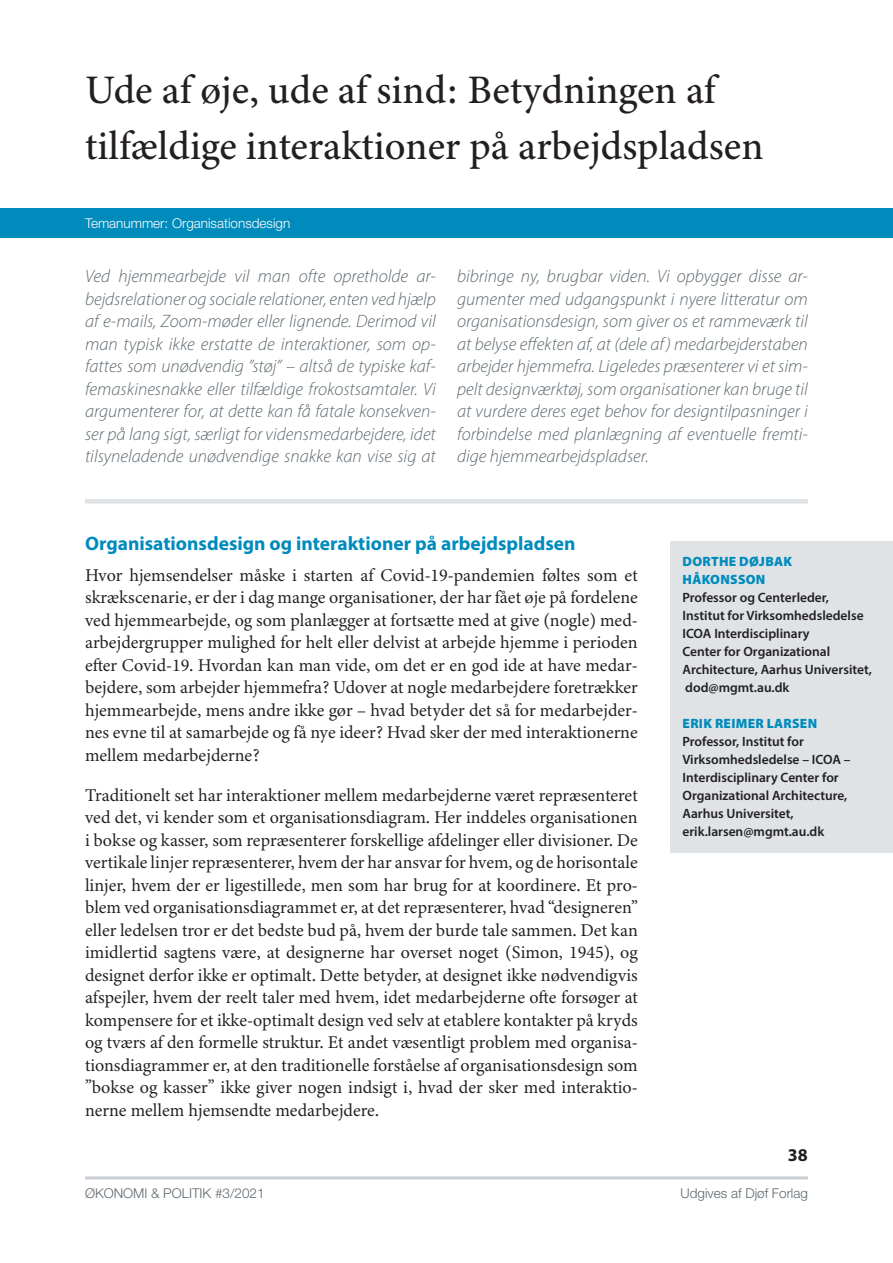
<style>
.page{position:relative;width:893px;height:1263px;background:#fff}
.page>*{position:absolute;margin:0;border:0;box-sizing:border-box;transform-origin:0 0}
.t1{font:500 40.5px/55.5px "Minion 3";color:#231f20}
.t2{font:700 19.5px "Myriad Pro";color:#008bbd}
.t3{font:18px/22.5px "Minion 3";color:#231f20;text-align:justify}
.t4{font:italic 300 18px/22.5px "Myriad Pro";color:#5e696f;text-align:justify}
.t5{font:700 18px "Myriad Pro";color:#231f20}
.t6{font:600 13.5px/18px "Myriad Pro";color:#231f20}
.t7{font:300 13.5px "Helvetica Neue LT Std";color:#5e696f}
.t8{font:900 13.5px/18px "Myriad Pro";letter-spacing:.02em;color:#008bbd}
.t9{font:300 13.5px "Helvetica Neue LT Std";color:#fff}
</style>
<div class="page">
<div style="left:670px;top:541px;width:223px;height:312px;background:#dfe3e6"></div>
<div style="left:0;top:208px;width:893px;height:30px;background:#008bbd"></div>
<hr style="left:85px;top:1176px;width:723px;height:3px;background:#c9cfd4">
<div style="left:85px;top:499px;width:723px;height:5px;background:#dfe3e6"></div>
<h1 class="t1" style="left:85px;top:62px;width:680px">Ude af øje, ude af sind: Betydningen af tilfældige interaktioner på arbejdspladsen</h1>
<p class="t9" style="left:85px;top:215px;width:207px">Temanummer: Organisationsdesign</p>
<p class="t4" style="left:85px;top:265px;width:352px">Ved hjemmearbejde vil man ofte opretholde ar&shy;bejdsrelationer og sociale relationer, enten ved hjælp af e-mails, Zoom-møder eller lignende. Derimod vil man typisk ikke erstatte de interaktioner, som op&shy;fattes som unødvendig ”støj” – altså de typiske kaf&shy;femaskinesnakke eller tilfældige frokostsamtaler. Vi argumenterer for, at dette kan få fatale konsekven&shy;ser på lang sigt, særligt for vidensmedarbejdere, idet tilsyneladende unødvendige snakke kan vise sig at</p>
<p class="t4" style="left:457px;top:265px;width:352px">bibringe ny, brugbar viden. Vi opbygger disse ar&shy;gumenter med udgangspunkt i nyere litteratur om organisationsdesign, som giver os et rammeværk til at belyse effekten af, at (dele af) medarbejderstaben arbejder hjemmefra. Ligeledes præsenterer vi et sim&shy;pelt designværktøj, som organisationer kan bruge til at vurdere deres eget behov for designtilpasninger i forbindelse med planlægning af eventuelle fremti&shy;dige hjemmearbejdspladser.</p>
<p class="t2" style="left:85px;top:531px;width:492px">Organisationsdesign og interaktioner på arbejdspladsen</p>
<p class="t3" style="left:85px;top:564px;width:554px">Hvor hjemsendelser måske i starten af Covid-19-pandemien føltes som et skrækscenarie, er der i dag mange organisationer, der har fået øje på fordelene ved hjemmearbejde, og som planlægger at fortsætte med at give (nogle) med&shy;arbejdergrupper mulighed for helt eller delvist at arbejde hjemme i perioden efter Covid-19. Hvordan kan man vide, om det er en god ide at have medar&shy;bejdere, som arbejder hjemmefra? Udover at nogle medarbejdere foretrækker hjemmearbejde, mens andre ikke gør – hvad betyder det så for medarbejder&shy;nes evne til at samarbejde og få nye ideer? Hvad sker der med interaktionerne mellem medarbejderne?</p>
<p class="t3" style="left:85px;top:783px;width:554px">Traditionelt set har interaktioner mellem medarbejderne været repræsenteret ved det, vi kender som et organisationsdiagram. Her inddeles organisationen i bokse og kasser, som repræsenterer forskellige afdelinger eller divisioner. De vertikale linjer repræsenterer, hvem der har ansvar for hvem, og de horisontale linjer, hvem der er ligestillede, men som har brug for at koordinere. Et pro&shy;blem ved organisationsdiagrammet er, at det repræsenterer, hvad “designeren” eller ledelsen tror er det bedste bud på, hvem der burde tale sammen. Det kan imidlertid sagtens være, at designerne har overset noget (Simon, 1945), og designet derfor ikke er optimalt. Dette betyder, at designet ikke nødvendigvis afspejler, hvem der reelt taler med hvem, idet medarbejderne ofte forsøger at kompensere for et ikke-optimalt design ved selv at etablere kontakter på kryds og tværs af den formelle struktur. Et andet væsentligt problem med organisa&shy;tionsdiagrammer er, at den traditionelle forståelse af organisationsdesign som ”bokse og kasser” ikke giver nogen indsigt i, hvad der sker med interaktio&shy;nerne mellem hjemsendte medarbejdere.</p>
<p class="t8" style="left:683px;top:552px;width:111px">DORTHE DØJBAK<br>HÅKONSSON</p>
<p class="t6" style="left:682px;top:588px;width:191px">Professor og Centerleder,<br>Institut for Virksomhedsledelse<br>ICOA Interdisciplinary<br>Center for Organizational<br>Architecture, Aarhus Universitet, dod@mgmt.au.dk</p>
<p class="t8" style="left:683px;top:714px;width:136px">ERIK REIMER LARSEN</p>
<p class="t6" style="left:682px;top:732px;width:170px">Professor, Institut for<br>Virksomhedsledelse – ICOA –<br>Interdisciplinary Center for<br>Organizational Architecture,<br>Aarhus Universitet, erik.larsen@mgmt.au.dk</p>
<p class="t5" style="left:788px;top:1143px;width:21px">38</p>
<p class="t7" style="left:85px;top:1185px;width:181px">ØKONOMI &amp; POLITIK #3/2021</p>
<p class="t7" style="left:681px;top:1185px;width:129px">Udgives af Djøf Forlag</p>
</div>
